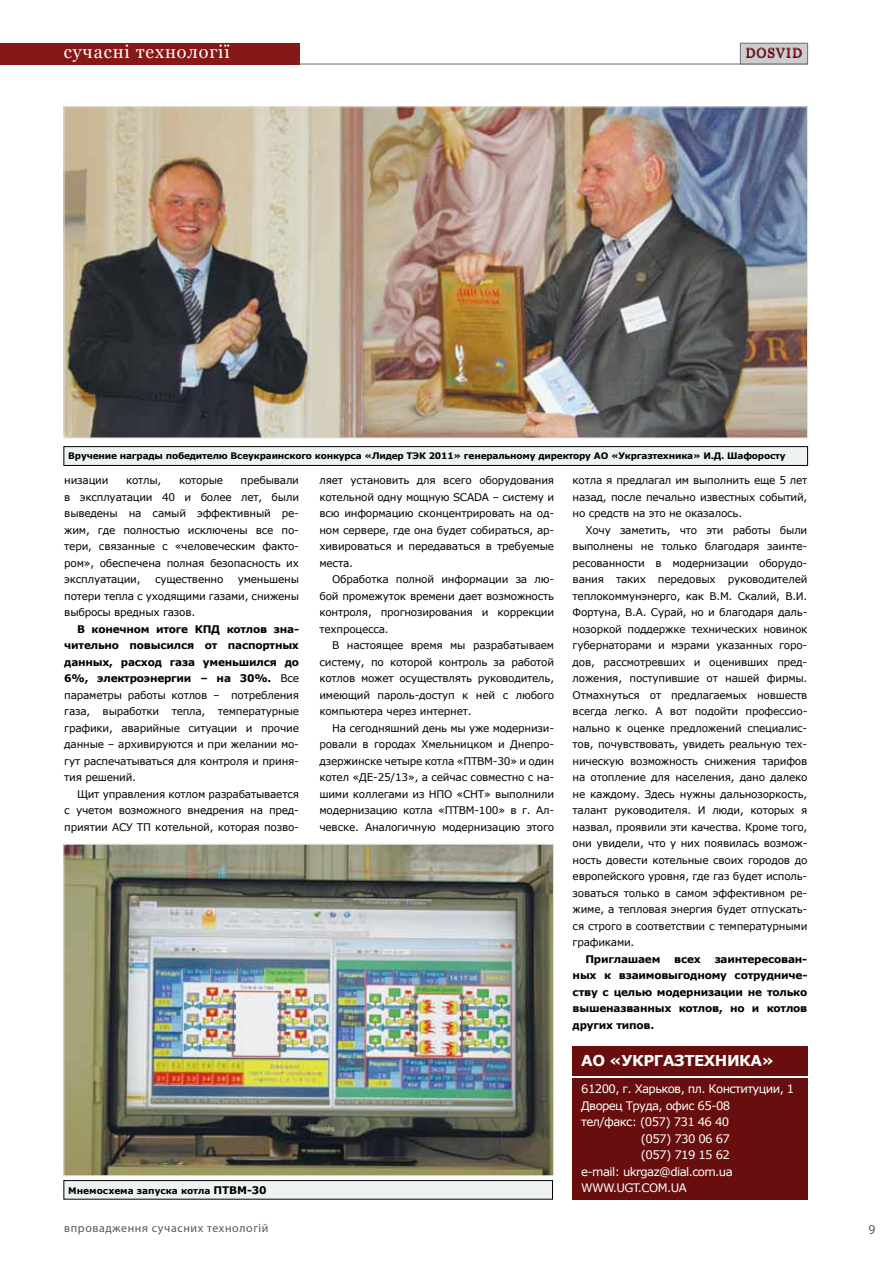
<style>
.page{position:relative;width:893px;height:1263px;background:#fff}
.page>*{position:absolute;margin:0;border:0;box-sizing:border-box;transform-origin:0 0}
.t1{font:18px "Georgia";letter-spacing:.05em;color:#fff}
.t2{font:700 15px "Verdana";letter-spacing:-.03em;color:#fff}
.t3{font:13.5px "Georgia";letter-spacing:.07em;color:#000}
.t4{font:13.5px "Myriad Pro";color:#58595b}
.t5{font:12px "Myriad Pro";letter-spacing:.05em;color:#58595b}
.t6{font:11.7px "Verdana";letter-spacing:-.05em;color:#fff}
.t7{font:10.5px/16.5px "Verdana";letter-spacing:-.02em;color:#000;text-align:justify}
.t8{font:700 10.5px/16.5px "Verdana";letter-spacing:-.02em;color:#000;text-align:justify}
.t9{font:700 9px "Verdana";letter-spacing:-.02em;color:#000}
.t10{font:700 9px "Verdana";color:#000}
.s1{font-weight:700}
.s2{font-size:10.5px}
</style>
<div class="page">
<hr style="left:0;top:64px;width:808px;height:1px;background:#6d6e71">
<div style="left:740px;top:43px;width:68px;height:21px;background:#cbcdce;border:1px solid #6d6e71"></div>
<div style="left:573px;top:1078px;width:235px;height:121px;background:#680e0e"></div>
<div style="left:573px;top:1046px;width:235px;height:29px;background:#680e0e"></div>
<div style="left:0;top:43px;width:299px;height:21px;background:#861817"></div>
<img style="left:66px;top:109px;width:740px;height:327px">
<img style="left:66px;top:846px;width:486px;height:328px">
<div style="left:64px;top:844px;width:490px;height:332px;border:1px solid #e2e3e4"></div>
<div style="left:64px;top:1180px;width:488px;height:19px;background:#eff2f3"></div>
<div style="left:64px;top:1180px;width:489px;height:19px;border:1px solid #000"></div>
<div style="left:64px;top:447px;width:744px;height:18px;background:#eff2f3"></div>
<div style="left:64px;top:446px;width:744px;height:20px;border:1px solid #000"></div>
<h1 class="t1" style="left:64px;top:41px;width:167px">сучасні технології</h1>
<p class="t3" style="left:746px;top:45px;width:58px">DOSVID</p>
<p class="t9" style="left:68px;top:450px;width:719px">Вручение награды победителю Всеукраинского конкурса «Лидер ТЭК 2011» генеральному директору АО «Укргазтехника» И.Д. Шафоросту</p>
<p class="t7" style="left:64px;top:472px;width:236px;text-indent:176px">пребывали в эксплуатации 40 и более лет, были выведены на самый эффективный ре&shy;жим, где полностью исключены все по&shy;тери, связанные с «человеческим факто&shy;ром», обеспечена полная безопасность их эксплуатации,</p>
<p class="t7" style="left:64px;top:472px;width:46px">низации</p>
<p class="t7" style="left:126px;top:472px;width:37px">котлы,</p>
<p class="t7" style="left:179px;top:472px;width:46px">которые</p>
<p class="t7" style="left:64px;top:571px;width:236px;text-indent:173px">уменьшены потери тепла с уходящими газами, снижены выбросы вредных газов.</p>
<p class="t7" style="left:64px;top:621px;width:236px;text-indent:13px"><span class="s1">В конечном итоге КПД котлов зна&shy;чительно повысился от паспортных данных, расход газа уменьшился до 6%, электроэнергии – на 30%.</span> Все параметры работы котлов – потребления газа, выработки тепла, температурные графики, аварийные ситуации и прочие данные – архивируются и при желании мо&shy;гут распечатываться для контроля и приня&shy;тия решений.</p>
<p class="t7" style="left:64px;top:785px;width:236px;text-indent:13px">Щит управления котлом разрабатывается с учетом возможного внедрения на пред&shy;приятии АСУ ТП котельной, которая позво-</p>
<p class="t7" style="left:155px;top:571px;width:70px">существенно</p>
<p class="t10" style="left:68px;top:1184px;width:200px">Мнемосхема запуска котла <span class="s2">ПТВМ-30</span></p>
<p class="t7" style="left:319px;top:472px;width:236px">ляет установить для всего оборудования котельной одну мощную SCADA – систему и всю информацию сконцентрировать на од&shy;ном сервере, где она будет собираться, ар&shy;хивироваться и передаваться в требуемые места.</p>
<p class="t7" style="left:319px;top:571px;width:236px;text-indent:13px">Обработка полной информации за лю&shy;бой промежуток времени дает возможность контроля, прогнозирования и коррекции техпроцесса.</p>
<p class="t7" style="left:319px;top:637px;width:236px;text-indent:13px">В настоящее время мы разрабатываем систему, по которой контроль за работой котлов может осуществлять руководитель, имеющий пароль-доступ к ней с любого компьютера через интернет.</p>
<p class="t7" style="left:319px;top:719px;width:236px;text-indent:13px">На сегодняшний день мы уже модернизи&shy;ровали в городах Хмельницком и Днепро&shy;дзержинске четыре котла «ПТВМ-30» и один котел «ДЕ-25/13», а сейчас совместно с на&shy;шими коллегами из НПО «СНТ» выполнили модернизацию котла «ПТВМ-100» в г. Ал&shy;чевске. Аналогичную модернизацию этого</p>
<p class="t7" style="left:573px;top:472px;width:236px">котла я предлагал им выполнить еще 5 лет назад, после печально известных событий, но средств на это не оказалось.</p>
<p class="t7" style="left:573px;top:521px;width:236px;text-indent:13px">Хочу заметить, что эти работы были выполнены не только благодаря заинте&shy;ресованности в модернизации оборудо&shy;вания таких передовых руководителей теплокоммунэнерго, как В.М. Скалий, В.И.<br>Фортуна, В.А. Сурай, но и благодаря даль&shy;нозоркой поддержке технических новинок губернаторами и мэрами указанных горо&shy;дов, рассмотревших и оценивших пред&shy;ложения, поступившие от нашей фирмы.<br>Отмахнуться от предлагаемых новшеств всегда легко. А вот подойти профессио&shy;нально к оценке предложений специалис&shy;тов, почувствовать, увидеть реальную тех&shy;ническую возможность снижения тарифов на отопление для населения, дано далеко не каждому. Здесь нужны дальнозоркость, талант руководителя. И люди, которых я назвал, проявили эти качества. Кроме того, они увидели, что у них появилась возмож&shy;ность довести котельные своих городов до европейского уровня, где газ будет исполь&shy;зоваться только в самом эффективном ре&shy;жиме, а тепловая энергия будет отпускать&shy;ся строго в соответствии с температурными графиками.</p>
<p class="t8" style="left:585px;top:950px;width:77px">Приглашаем</p>
<p class="t8" style="left:674px;top:950px;width:28px">всех</p>
<p class="t8" style="left:573px;top:950px;width:236px;text-indent:142px">заинтересован&shy;ных к взаимовыгодному сотрудниче&shy;ству с целью модернизации не только вышеназванных котлов, но и котлов других типов.</p>
<h2 class="t2" style="left:581px;top:1050px;width:195px">АО «Укргазтехни ка»</h2>
<p class="t6" style="left:581px;top:1081px;width:215px">61200, г. Харьков, пл. Конституции, 1</p>
<p class="t6" style="left:581px;top:1097px;width:151px">Дворец Труда, офис 65-08</p>
<p class="t6" style="left:581px;top:1114px;width:150px">тел/факс: (057) 731 46 40</p>
<p class="t6" style="left:641px;top:1130px;width:91px">(057) 730 06 67</p>
<p class="t6" style="left:641px;top:1147px;width:91px">(057) 719 15 62</p>
<p class="t6" style="left:581px;top:1163px;width:153px">e-mail: ukrgaz@dial.com.ua</p>
<p class="t6" style="left:581px;top:1180px;width:106px">www.ugt.com.ua</p>
<p class="t5" style="left:64px;top:1220px;width:206px">впровадження сучасних технологій</p>
<p class="t4" style="left:868px;top:1221px;width:8px">9</p>
</div>
